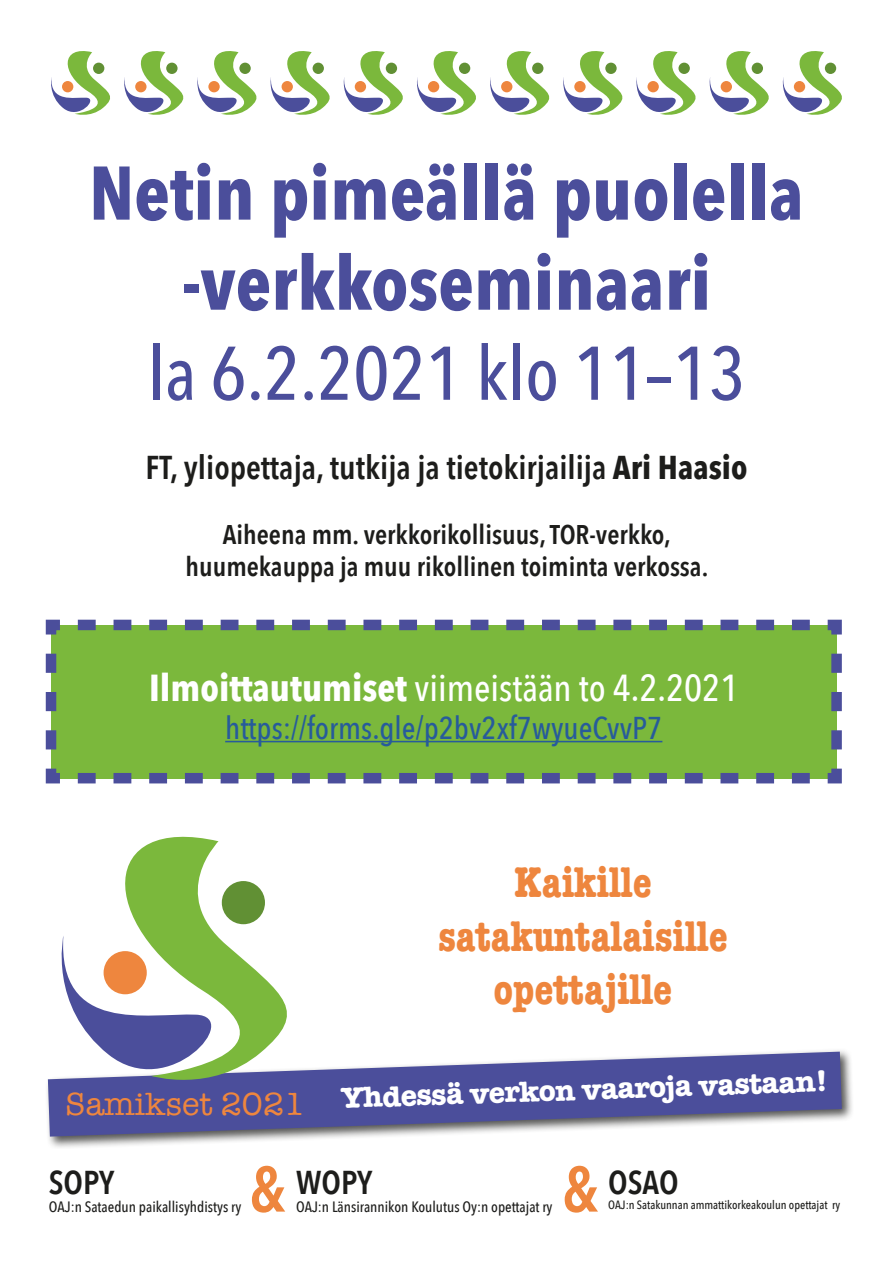
<style>
.page{position:relative;width:893px;height:1263px;background:#fff}
.page>*{position:absolute;margin:0;border:0;box-sizing:border-box;transform-origin:0 0}
.t1{font:700 75px/90px "Avenir Next Condensed";color:#4b4e9b;text-align:center}
.t2{font:500 75px "Avenir Next Condensed";color:#4b4e9b}
.t3{font:600 63px "Avenir Next Condensed";color:#ee863e}
.t4{font:700 condensed 44.25px/53.1px "American Typewriter";color:#ee863e;text-align:center}
.t5{font:500 37.5px "Avenir Next Condensed";color:#fff}
.t6{font:600 33px "Avenir Next Condensed";color:#1d1d1b}
.t7{font:33px "American Typewriter";color:#ee863e}
.t8{font:500 31.5px "Avenir Next Condensed";color:#275b9b}
.t9{font:700 30px "American Typewriter";color:#fff}
.t10{font:600 27px/32.4px "Avenir Next Condensed";color:#1d1d1b;text-align:center}
.t11{font:500 15px "Avenir Next Condensed";color:#1d1d1b}
.t12{font:500 12px "Avenir Next Condensed";color:#1d1d1b}
.s1{font-weight:700}
</style>
<div class="page">
<div style="left:44px;top:1048px;width:810px;height:101px;background:#1d1d1b;opacity:.75"></div>
<svg style="left:48px;top:1052px;width:794px;height:84px;fill:#4b4e9b"></svg>
<svg style="left:45px;top:619px;width:797px;height:165px;background:#7cb24c"></svg>
<svg style="left:125px;top:836px;width:185px;height:258px"></svg>
<div style="left:222px;top:881px;width:43px;height:43px;background:#619034;border-radius:50%"></div>
<svg style="left:48px;top:935px;width:196px;height:168px"></svg>
<div style="left:104px;top:951px;width:43px;height:43px;background:#ee863e;border-radius:50%"></div>
<svg style="left:51px;top:51px;width:791px;height:64px"></svg>
<div style="left:794px;top:81px;width:11px;height:11px;background:#ee863e;border-radius:50%"></div>
<h1 class="t1" style="left:89px;top:148px;width:716px">Netin pimeällä puolella -verkkoseminaari</h1>
<h1 class="t2" style="left:148px;top:328px;width:599px">la 6.2.2021 klo 11–13</h1>
<p class="t6" style="left:146px;top:439px;width:603px">FT, yliopettaja, tutkija ja tietokirjailija <span class="s1">Ari Haasio</span></p>
<p class="t10" style="left:185px;top:517px;width:524px">Aiheena mm. verkkorikollisuus, TOR-verkko, huumekauppa ja muu rikollinen toiminta verkossa.</p>
<h3 class="t5" style="left:149px;top:666px;width:591px"><span class="s1">Ilmoittautumiset</span> viimeistään to 4.2.2021</h3>
<p class="t8" style="left:225px;top:709px;width:439px">https://forms.gle/p2bv2xf7wyueCvvP7</p>
<p class="t7" style="left:65px;top:1079px;width:241px">Samikset 2021</p>
<h3 class="t4" style="left:438px;top:855px;width:291px">Kaikille satakuntalaisille opettajille</h3>
<p class="t9" style="left:341px;top:1072px;width:488px;rotate:-2deg">Yhdessä verkon vaaroja vastaan!</p>
<p class="t6" style="left:49px;top:1154px;width:67px">SOPY</p>
<p class="t11" style="left:49px;top:1198px;width:194px">OAJ:n Sataedun paikallisyhdistys ry</p>
<h2 class="t3" style="left:250px;top:1135px;width:37px">&amp;</h2>
<p class="t6" style="left:608px;top:1154px;width:72px">OSAO</p>
<h2 class="t3" style="left:562px;top:1135px;width:37px">&amp;</h2>
<p class="t6" style="left:296px;top:1154px;width:78px">WOPY</p>
<p class="t11" style="left:296px;top:1198px;width:258px">OAJ:n Länsirannikon Koulutus Oy:n opettajat ry</p>
<p class="t12" style="left:608px;top:1197px;width:234px">OAJ:n Satakunnan ammattikorkeakoulun opettajat ry</p>
</div>
